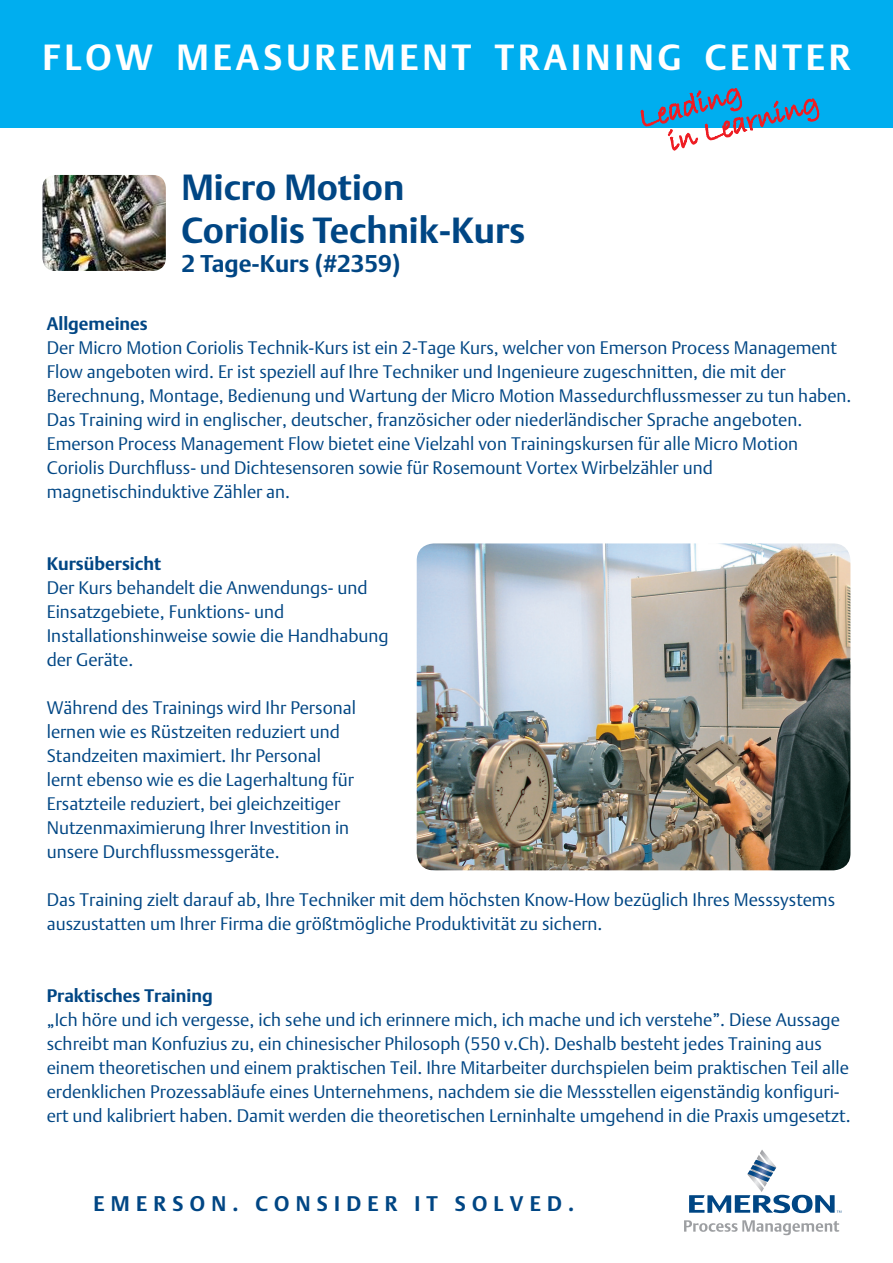
<style>
.page{position:relative;width:893px;height:1263px;background:#fff}
.page>*{position:absolute;margin:0;border:0;box-sizing:border-box;transform-origin:0 0}
.t1{font:700 36px "DTL Argo T";color:#004684}
.t2{font:700 36px "DTL Argo T";letter-spacing:.11em;color:#fff}
.t3{font:700 24px "DTL Argo T";color:#004684}
.t4{font:700 21px "DTL Argo T";letter-spacing:.3em;color:#004684}
.t5{font:18px/24px "DTL Argo T Light";color:#004684}
.t6{font:700 18px "DTL Argo T";color:#004684}
</style>
<div class="page">
<img style="left:417px;top:543px;width:433px;height:327px">
<div style="left:0;top:0;width:893px;height:128px;background:#00aeef"></div>
<svg style="left:640px;top:88px;width:180px;height:63px"></svg>
<svg style="left:689px;top:1150px;width:152px;height:63px"></svg>
<svg style="left:684px;top:1220px;width:155px;height:15px"></svg>
<img style="left:43px;top:175px;width:123px;height:96px">
<p class="t2" style="left:43px;top:36px;width:809px">FLOW MEASUREMENT TRAINING CENTER</p>
<p class="t1" style="left:181px;top:166px;width:224px">Micro Motion</p>
<p class="t1" style="left:181px;top:209px;width:345px">Coriolis Technik-Kurs</p>
<p class="t3" style="left:181px;top:249px;width:220px">2 Tage-Kurs (#2359)</p>
<p class="t6" style="left:47px;top:313px;width:103px">Allgemeines</p>
<p class="t5" style="left:47px;top:336px;width:792px">Der Micro Motion Coriolis Technik-Kurs ist ein 2-Tage Kurs, welcher von Emerson Process Management</p>
<p class="t5" style="left:47px;top:360px;width:740px">Flow angeboten wird. Er ist speziell auf Ihre Techniker und Ingenieure zugeschnitten, die mit der</p>
<p class="t5" style="left:47px;top:384px;width:806px">Berechnung, Montage, Bedienung und Wartung der Micro Motion Massedurchflussmesser zu tun haben.</p>
<p class="t5" style="left:47px;top:408px;width:757px">Das Training wird in englischer, deutscher, französicher oder niederländischer Sprache angeboten.</p>
<p class="t5" style="left:47px;top:432px;width:753px">Emerson Process Management Flow bietet eine Vielzahl von Trainingskursen für alle Micro Motion</p>
<p class="t5" style="left:47px;top:456px;width:668px">Coriolis Durchfluss- und Dichtesensoren sowie für Rosemount Vortex Wirbelzähler und magnetischinduktive Zähler an.</p>
<p class="t6" style="left:47px;top:553px;width:116px">Kursübersicht</p>
<p class="t5" style="left:47px;top:576px;width:323px">Der Kurs behandelt die Anwendungs- und</p>
<p class="t5" style="left:47px;top:600px;width:239px">Einsatzgebiete, Funktions- und</p>
<p class="t5" style="left:47px;top:624px;width:343px">Installationshinweise sowie die Handhabung der Geräte.</p>
<p class="t5" style="left:47px;top:696px;width:311px">Während des Trainings wird Ihr Personal lernen wie es Rüstzeiten reduziert und Standzeiten maximiert. Ihr Personal lernt ebenso wie es die Lagerhaltung für Ersatzteile reduziert, bei gleichzeitiger Nutzenmaximierung Ihrer Investition in unsere Durchflussmessgeräte.</p>
<p class="t5" style="left:47px;top:888px;width:790px">Das Training zielt darauf ab, Ihre Techniker mit dem höchsten Know-How bezüglich Ihres Messsystems auszustatten um Ihrer Firma die größtmögliche Produktivität zu sichern.</p>
<p class="t6" style="left:47px;top:985px;width:167px">Praktisches Training</p>
<p class="t5" style="left:47px;top:1008px;width:795px">„Ich höre und ich vergesse, ich sehe und ich erinnere mich, ich mache und ich verstehe”. Diese Aussage</p>
<p class="t5" style="left:47px;top:1032px;width:777px">schreibt man Konfuzius zu, ein chinesischer Philosoph (550 v.Ch). Deshalb besteht jedes Training aus</p>
<p class="t5" style="left:47px;top:1056px;width:804px">einem theoretischen und einem praktischen Teil. Ihre Mitarbeiter durchspielen beim praktischen Teil alle</p>
<p class="t5" style="left:47px;top:1080px;width:805px">erdenklichen Prozessabläufe eines Unternehmens, nachdem sie die Messstellen eigenständig konfiguri&shy;ert und kalibriert haben. Damit werden die theoretischen Lerninhalte umgehend in die Praxis umgesetzt.</p>
<p class="t4" style="left:94px;top:1191px;width:482px">EMERSON. CONSIDER IT SOLVED.</p>
</div>
